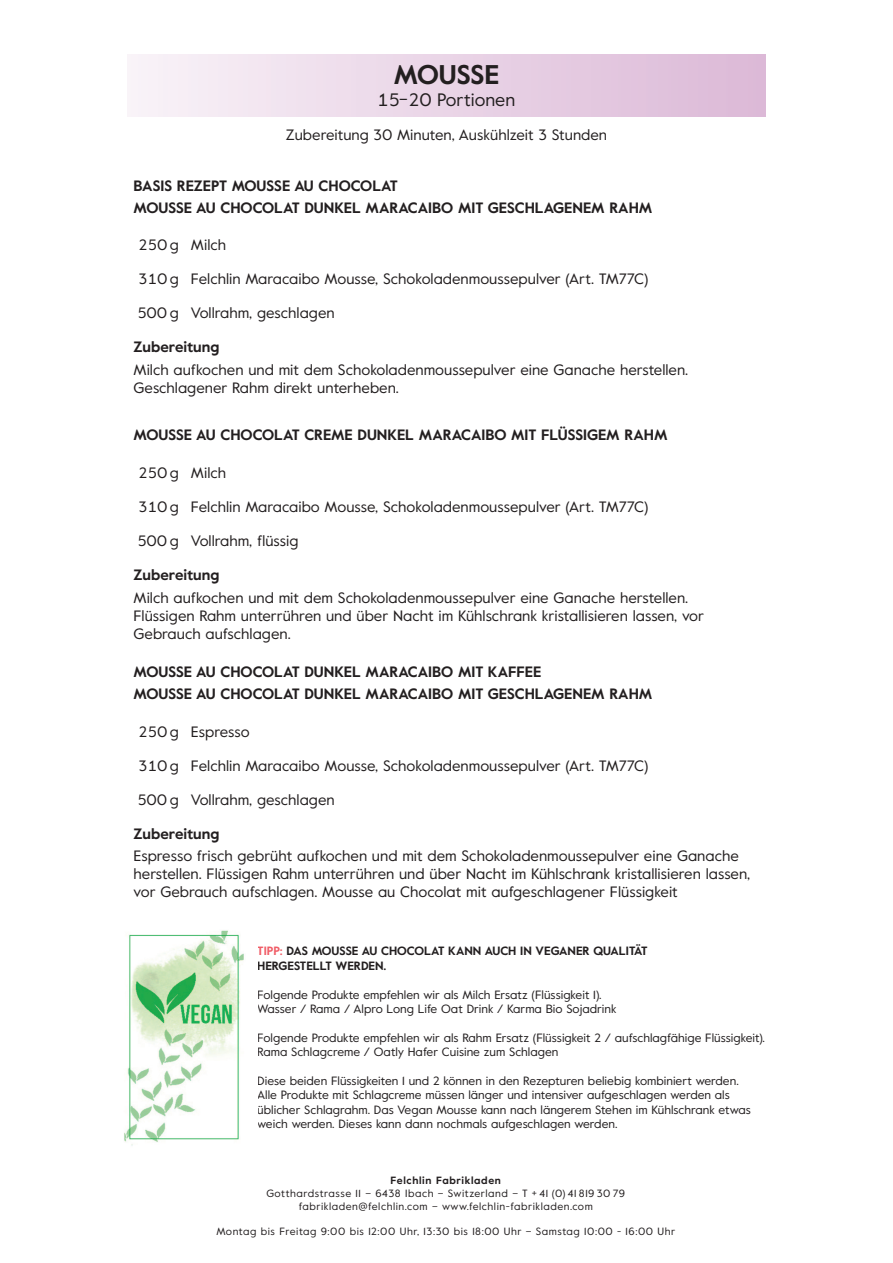
<style>
.page{position:relative;width:893px;height:1263px;background:#fff}
.page>*{position:absolute;margin:0;border:0;box-sizing:border-box;transform-origin:0 0}
.t1{font:700 27px "Value";color:#231f20}
.t2{font:18px "Value";color:#231f20}
.t3{font:15px/18px "Value";color:#231f20}
.t4{font:700 15px/22.2px "Value";color:#231f20}
.t5{font:12px/14.4px "Value";color:#231f20}
.t6{font:700 12px/14.4px "Value";color:#231f20}
.t7{font:10.5px/12.6px "Value";letter-spacing:.05em;color:#231f20;text-align:center}
.t8{font:700 10.5px "Value";letter-spacing:.06em;color:#231f20}
.s1{color:#f05d67}
</style>
<div class="page">
<div style="left:128px;top:54px;width:637px;height:63px;background:linear-gradient(to right,#f8f2f8,#dbb8d6)"></div>
<img style="left:124px;top:930px;width:120px;height:216px">
<h1 class="t1" style="left:394px;top:56px;width:107px">MOUSSE</h1>
<p class="t2" style="left:378px;top:87px;width:139px">15−20 Portionen</p>
<p class="t3" style="left:286px;top:125px;width:323px">Zubereitung 30 Minuten, Auskühlzeit 3 Stunden</p>
<p class="t4" style="left:134px;top:174px;width:520px">BASIS REZEPT MOUSSE AU CHOCOLAT<br>MOUSSE AU CHOCOLAT DUNKEL MARACAIBO MIT GESCHLAGENEM RAHM</p>
<p class="t3" style="left:138px;top:236px;width:90px">250 g Milch</p>
<p class="t3" style="left:138px;top:270px;width:512px">310 g Felchlin Maracaibo Mousse, Schokoladenmoussepulver (Art. TM77C)</p>
<p class="t3" style="left:138px;top:304px;width:198px">500 g Vollrahm, geschlagen</p>
<p class="t4" style="left:134px;top:336px;width:87px">Zubereitung</p>
<p class="t3" style="left:134px;top:360px;width:556px">Milch aufkochen und mit dem Schokoladenmoussepulver eine Ganache herstellen.<br>Geschlagener Rahm direkt unterheben.</p>
<p class="t4" style="left:134px;top:424px;width:535px">MOUSSE AU CHOCOLAT CREME DUNKEL MARACAIBO MIT FLÜSSIGEM RAHM</p>
<p class="t3" style="left:138px;top:464px;width:90px">250 g Milch</p>
<p class="t3" style="left:138px;top:498px;width:512px">310 g Felchlin Maracaibo Mousse, Schokoladenmoussepulver (Art. TM77C)</p>
<p class="t3" style="left:138px;top:532px;width:162px">500 g Vollrahm, flüssig</p>
<p class="t4" style="left:134px;top:564px;width:87px">Zubereitung</p>
<p class="t3" style="left:134px;top:588px;width:572px">Milch aufkochen und mit dem Schokoladenmoussepulver eine Ganache herstellen.<br>Flüssigen Rahm unterrühren und über Nacht im Kühlschrank kristallisieren lassen, vor<br>Gebrauch aufschlagen.</p>
<p class="t4" style="left:134px;top:661px;width:520px">MOUSSE AU CHOCOLAT DUNKEL MARACAIBO MIT KAFFEE<br>MOUSSE AU CHOCOLAT DUNKEL MARACAIBO MIT GESCHLAGENEM RAHM</p>
<p class="t3" style="left:138px;top:722px;width:113px">250 g Espresso</p>
<p class="t3" style="left:138px;top:756px;width:512px">310 g Felchlin Maracaibo Mousse, Schokoladenmoussepulver (Art. TM77C)</p>
<p class="t3" style="left:138px;top:790px;width:198px">500 g Vollrahm, geschlagen</p>
<p class="t4" style="left:134px;top:822px;width:87px">Zubereitung</p>
<p class="t3" style="left:134px;top:846px;width:618px">Espresso frisch gebrüht aufkochen und mit dem Schokoladenmoussepulver eine Ganache herstellen. Flüssigen Rahm unterrühren und über Nacht im Kühlschrank kristallisieren lassen, vor Gebrauch aufschlagen. Mousse au Chocolat mit aufgeschlagener Flüssigkeit</p>
<p class="t6" style="left:257px;top:944px;width:392px"><span class="s1">TIPP:</span> DAS MOUSSE AU CHOCOLAT KANN AUCH IN VEGANER QUALITÄT<br>HERGESTELLT WERDEN.</p>
<p class="t5" style="left:257px;top:987px;width:361px">Folgende Produkte empfehlen wir als Milch Ersatz (Flüssigkeit 1).<br>Wasser / Rama / Alpro Long Life Oat Drink / Karma Bio Sojadrink</p>
<p class="t5" style="left:257px;top:1030px;width:509px">Folgende Produkte empfehlen wir als Rahm Ersatz (Flüssigkeit 2 / aufschlagfähige Flüssigkeit).<br>Rama Schlagcreme / Oatly Hafer Cuisine zum Schlagen</p>
<p class="t5" style="left:257px;top:1073px;width:495px">Diese beiden Flüssigkeiten 1 und 2 können in den Rezepturen beliebig kombiniert werden.<br>Alle Produkte mit Schlagcreme müssen länger und intensiver aufgeschlagen werden als üblicher Schlagrahm. Das Vegan Mousse kann nach längerem Stehen im Kühlschrank etwas weich werden. Dieses kann dann nochmals aufgeschlagen werden.</p>
<p class="t8" style="left:391px;top:1173px;width:112px">Felchlin Fabrikladen</p>
<p class="t7" style="left:266px;top:1187px;width:360px">Gotthardstrasse 11 – 6438 Ibach – Switzerland – T + 41 (0) 41 819 30 79 fabrikladen@felchlin.com – www.felchlin-fabrikladen.com</p>
<p class="t7" style="left:216px;top:1224px;width:460px">Montag bis Freitag 9:00 bis 12:00 Uhr, 13:30 bis 18:00 Uhr – Samstag 10:00 - 16:00 Uhr</p>
</div>
